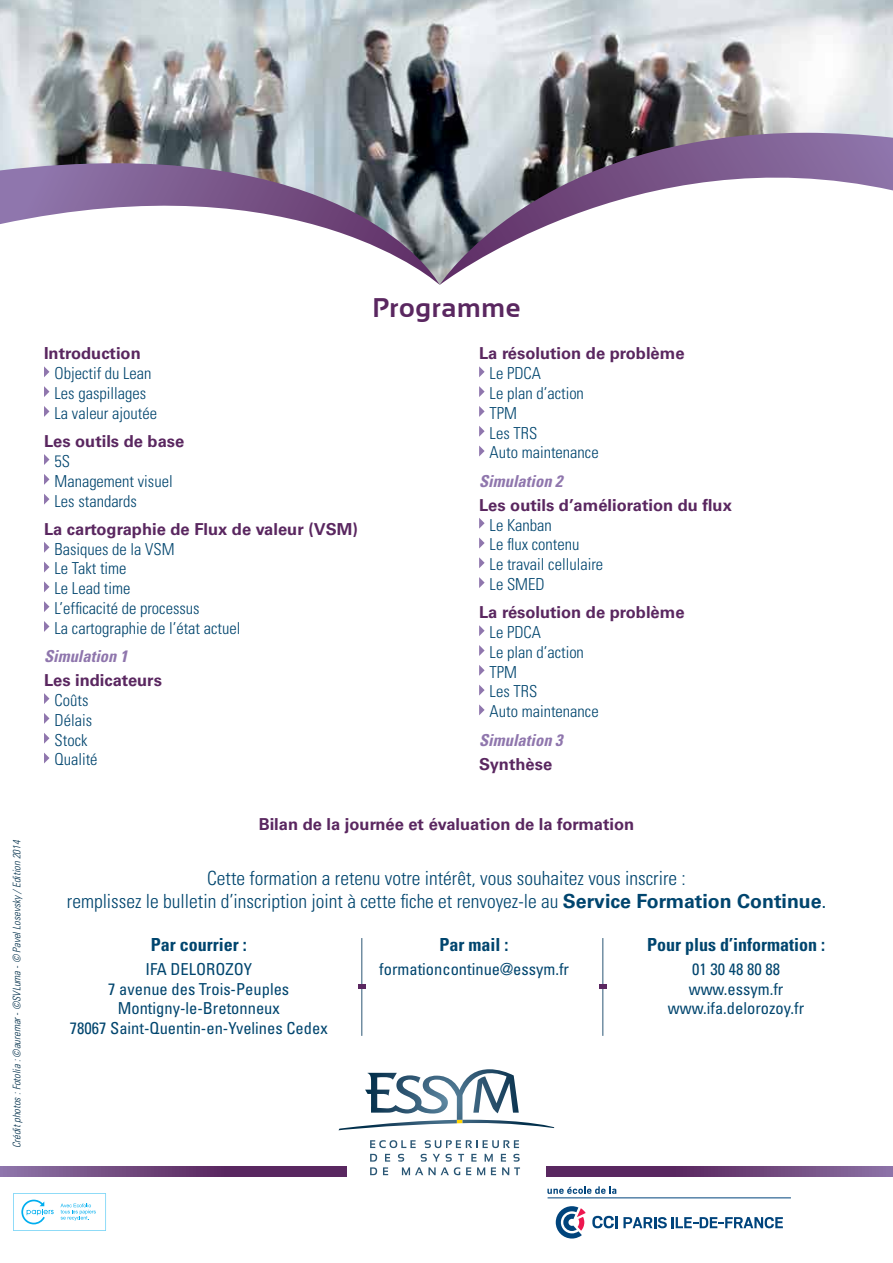
<style>
.page{position:relative;width:893px;height:1263px;background:#fff}
.page>*{position:absolute;margin:0;border:0;box-sizing:border-box;transform-origin:0 0}
.t1{font:700 27px "Sansation";letter-spacing:.025em;color:#5a2760}
.t2{font:300 condensed 19.5px/23.4px "Univers LT Std";color:#00456e;text-align:center}
.t3{font:700 condensed 18px "Univers LT Std";color:#00456e}
.t4{font:300 condensed 16.5px/19.8px "Univers LT Std";color:#00456e}
.t5{font:700 16.5px "Univers LT Std";color:#5a2760}
.t6{font:condensed 16.5px/19.8px "Univers LT Std";color:#00456e;text-align:center}
.t7{font:italic 700 condensed 16.5px "Univers LT Std";color:#8f76ad}
.t8{font:italic 300 condensed 10.5px "Univers LT Std";color:#03304b}
.s1{font-weight:700;font-stretch:normal}
.s2{font-weight:400}
</style>
<div class="page">
<img style="left:0;top:0;width:893px;height:160px">
<svg style="left:440px;top:133px;width:453px;height:152px"></svg>
<svg style="left:0;top:160px;width:440px;height:125px"></svg>
<svg style="left:0;top:1166px;width:347px;height:10px;background:#6a4076"></svg>
<svg style="left:546px;top:1166px;width:347px;height:10px;background:#693e75"></svg>
<svg style="left:338px;top:1069px;width:216px;height:61px"></svg>
<svg style="left:370px;top:1140px;width:46px;height:8px"></svg>
<svg style="left:425px;top:1140px;width:94px;height:8px"></svg>
<svg style="left:370px;top:1154px;width:7px;height:7px"></svg>
<svg style="left:385px;top:1154px;width:5px;height:7px"></svg>
<svg style="left:370px;top:1167px;width:7px;height:8px"></svg>
<svg style="left:383px;top:1167px;width:5px;height:8px"></svg>
<svg style="left:398px;top:1154px;width:122px;height:21px"></svg>
<svg style="left:592px;top:1216px;width:191px;height:12px"></svg>
<svg style="left:556px;top:1206px;width:30px;height:32px"></svg>
<hr style="left:548px;top:1197px;width:243px;height:1px;background:#00447c">
<svg style="left:547px;top:1186px;width:69px;height:8px"></svg>
<svg style="left:44px;top:366px;width:5px;height:11px"></svg>
<svg style="left:44px;top:386px;width:5px;height:11px"></svg>
<svg style="left:44px;top:406px;width:5px;height:11px"></svg>
<svg style="left:44px;top:454px;width:5px;height:11px"></svg>
<svg style="left:44px;top:474px;width:5px;height:11px"></svg>
<svg style="left:44px;top:494px;width:5px;height:11px"></svg>
<svg style="left:44px;top:542px;width:5px;height:11px"></svg>
<svg style="left:44px;top:562px;width:5px;height:10px"></svg>
<svg style="left:44px;top:581px;width:5px;height:11px"></svg>
<svg style="left:44px;top:601px;width:5px;height:11px"></svg>
<svg style="left:44px;top:621px;width:5px;height:11px"></svg>
<svg style="left:44px;top:693px;width:5px;height:11px"></svg>
<svg style="left:44px;top:713px;width:5px;height:11px"></svg>
<svg style="left:44px;top:733px;width:5px;height:11px"></svg>
<svg style="left:44px;top:752px;width:5px;height:11px"></svg>
<svg style="left:479px;top:366px;width:6px;height:11px"></svg>
<svg style="left:479px;top:386px;width:6px;height:11px"></svg>
<svg style="left:479px;top:406px;width:6px;height:11px"></svg>
<svg style="left:479px;top:426px;width:6px;height:11px"></svg>
<svg style="left:479px;top:446px;width:6px;height:10px"></svg>
<svg style="left:479px;top:518px;width:6px;height:11px"></svg>
<svg style="left:479px;top:537px;width:6px;height:11px"></svg>
<svg style="left:479px;top:557px;width:6px;height:11px"></svg>
<svg style="left:479px;top:577px;width:6px;height:11px"></svg>
<svg style="left:479px;top:625px;width:6px;height:11px"></svg>
<svg style="left:479px;top:645px;width:6px;height:11px"></svg>
<svg style="left:479px;top:665px;width:6px;height:11px"></svg>
<svg style="left:479px;top:685px;width:6px;height:10px"></svg>
<svg style="left:479px;top:704px;width:6px;height:11px"></svg>
<svg style="left:13px;top:1193px;width:93px;height:37px"></svg>
<hr style="left:603px;top:938px;width:1px;height:98px;background:#2b5775">
<svg style="left:599px;top:985px;width:7px;height:4px"></svg>
<hr style="left:362px;top:938px;width:1px;height:98px;background:#2b5775">
<svg style="left:358px;top:985px;width:7px;height:4px"></svg>
<p class="t8" style="left:10px;top:1148px;width:309px;rotate:-90deg">Crédit photos : Fotolia : ©auremar - ©SVLuma - © Pavel Losevsky /Edition 2014</p>
<p class="t5" style="left:44px;top:344px;width:98px">Introduction</p>
<p class="t4" style="left:55px;top:363px;width:104px">Objectif du Lean<br>Les gaspillages<br>La valeur ajoutée</p>
<p class="t5" style="left:44px;top:432px;width:142px">Les outils de base</p>
<p class="t4" style="left:55px;top:451px;width:120px">5S<br>Management visuel<br>Les standards</p>
<p class="t5" style="left:44px;top:519px;width:315px">La cartographie de Flux de valeur (VSM)</p>
<p class="t4" style="left:55px;top:539px;width:187px">Basiques de la VSM<br>Le Takt time<br>Le Lead time<br>L’efficacité de processus<br>La cartographie de l’état actuel</p>
<p class="t7" style="left:44px;top:646px;width:85px">Simulation 1</p>
<p class="t5" style="left:44px;top:671px;width:119px">Les indicateurs</p>
<p class="t4" style="left:55px;top:690px;width:45px">Coûts<br>Délais<br>Stock<br>Qualité</p>
<h1 class="t1" style="left:372px;top:293px;width:150px">Programme</h1>
<p class="t5" style="left:479px;top:344px;width:207px">La résolution de problème</p>
<p class="t4" style="left:490px;top:363px;width:111px">Le PDCA<br>Le plan d’action<br>TPM<br>Les TRS<br>Auto maintenance</p>
<p class="t7" style="left:479px;top:471px;width:85px">Simulation 2</p>
<p class="t5" style="left:479px;top:495px;width:254px">Les outils d’amélioration du flux</p>
<p class="t4" style="left:490px;top:515px;width:115px">Le Kanban<br>Le flux contenu<br>Le travail cellulaire<br>Le SMED</p>
<p class="t5" style="left:479px;top:603px;width:207px">La résolution de problème</p>
<p class="t4" style="left:490px;top:622px;width:111px">Le PDCA<br>Le plan d’action<br>TPM<br>Les TRS<br>Auto maintenance</p>
<p class="t7" style="left:479px;top:730px;width:85px">Simulation 3</p>
<p class="t5" style="left:479px;top:754px;width:75px">Synthèse</p>
<p class="t5" style="left:259px;top:815px;width:377px">Bilan de la journée et évaluation de la formation</p>
<p class="t2" style="left:67px;top:866px;width:761px">Cette formation a retenu votre intérêt, vous souhaitez vous inscrire :<br>remplissez le bulletin d’inscription joint à cette fiche et renvoyez-le au <span class="s1">Service Formation Continue</span><span class="s2">.</span></p>
<p class="t3" style="left:151px;top:933px;width:97px">Par courrier :</p>
<p class="t6" style="left:70px;top:959px;width:259px">IFA DELOROZOY<br>7 avenue des Trois-Peuples<br>Montigny-le-Bretonneux<br>78067 Saint-Quentin-en-Yvelines Cedex</p>
<p class="t3" style="left:647px;top:933px;width:179px">Pour plus d’information :</p>
<p class="t6" style="left:668px;top:959px;width:138px">01 30 48 80 88 www.essym.fr www.ifa.delorozoy.fr</p>
<p class="t3" style="left:440px;top:933px;width:70px">Par mail :</p>
<p class="t6" style="left:379px;top:959px;width:191px">formationcontinue@essym.fr</p>
</div>
